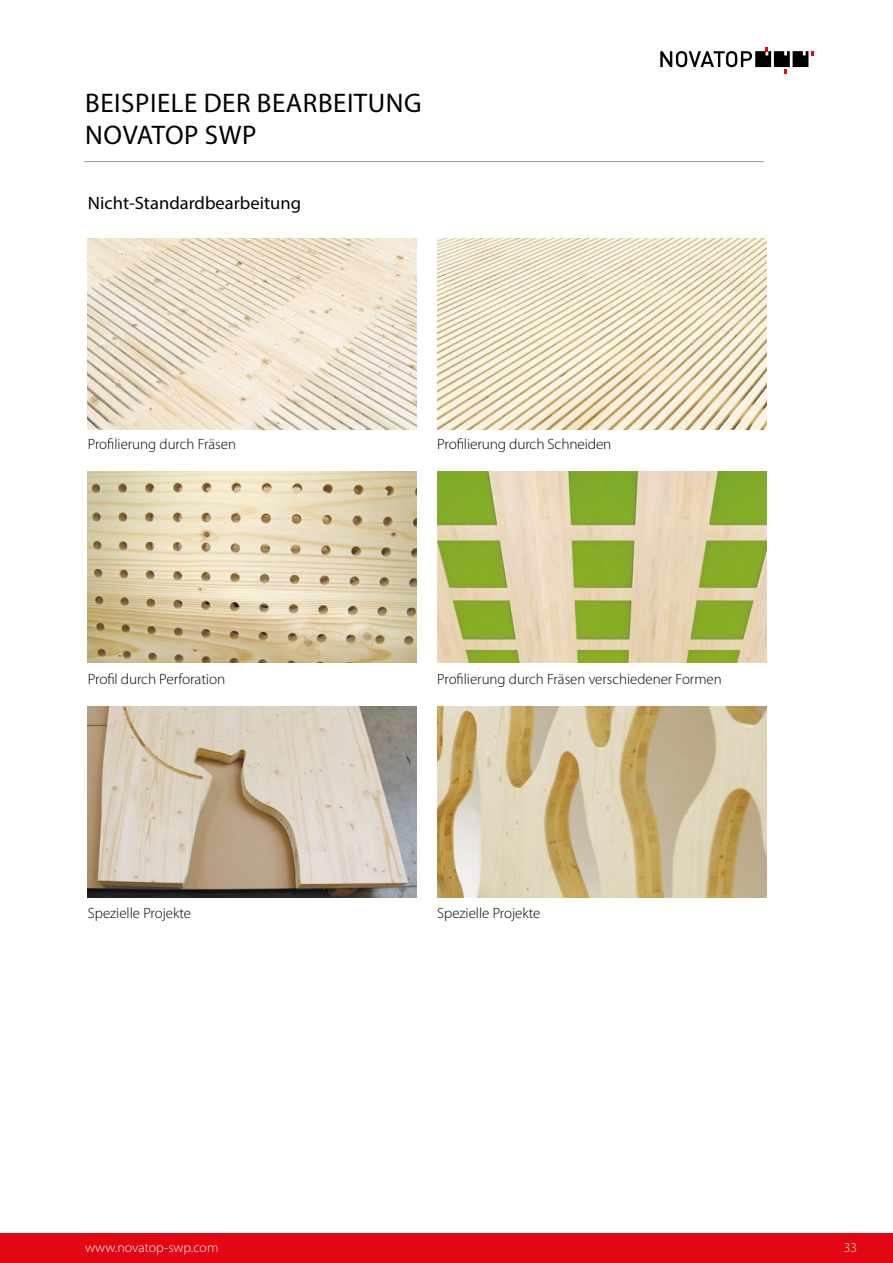
<style>
.page{position:relative;width:893px;height:1263px;background:#fff}
.page>*{position:absolute;margin:0;border:0;box-sizing:border-box;transform-origin:0 0}
.t1{font:27px/32.4px "Myriad Pro";letter-spacing:.02em;color:#000}
.t2{font:18px "Myriad Pro";color:#000}
.t3{font:300 14.85px "Myriad Pro";color:#000}
.t4{font:300 13.5px "Myriad Pro";color:#fff}
</style>
<div class="page">
<hr style="left:84px;top:161px;width:680px;height:1px;background:#9d9d9c">
<div style="left:0;top:1233px;width:893px;height:30px;background:#e30613"></div>
<svg style="left:660px;top:47px;width:154px;height:26px"></svg>
<img style="left:87px;top:238px;width:330px;height:191px">
<img style="left:437px;top:238px;width:330px;height:191px">
<img style="left:87px;top:472px;width:330px;height:191px">
<img style="left:437px;top:472px;width:330px;height:191px">
<img style="left:87px;top:706px;width:330px;height:192px">
<img style="left:437px;top:706px;width:329px;height:192px">
<h1 class="t1" style="left:85px;top:86px;width:338px">BEISPIELE DER BEARBEITUNG<br>NOVATOP SWP</h1>
<p class="t2" style="left:88px;top:192px;width:215px">Nicht-Standardbearbeitung</p>
<p class="t3" style="left:88px;top:435px;width:150px">Profilierung durch Fräsen</p>
<p class="t3" style="left:437px;top:435px;width:176px">Profilierung durch Schneiden</p>
<p class="t3" style="left:88px;top:670px;width:139px">Profil durch Perforation</p>
<p class="t3" style="left:437px;top:670px;width:286px">Profilierung durch Fräsen verschiedener Formen</p>
<p class="t3" style="left:88px;top:904px;width:105px">Spezielle Projekte</p>
<p class="t3" style="left:437px;top:904px;width:105px">Spezielle Projekte</p>
<p class="t4" style="left:85px;top:1239px;width:135px">www.novatop-swp.com</p>
<p class="t4" style="left:844px;top:1239px;width:15px">33</p>
</div>
